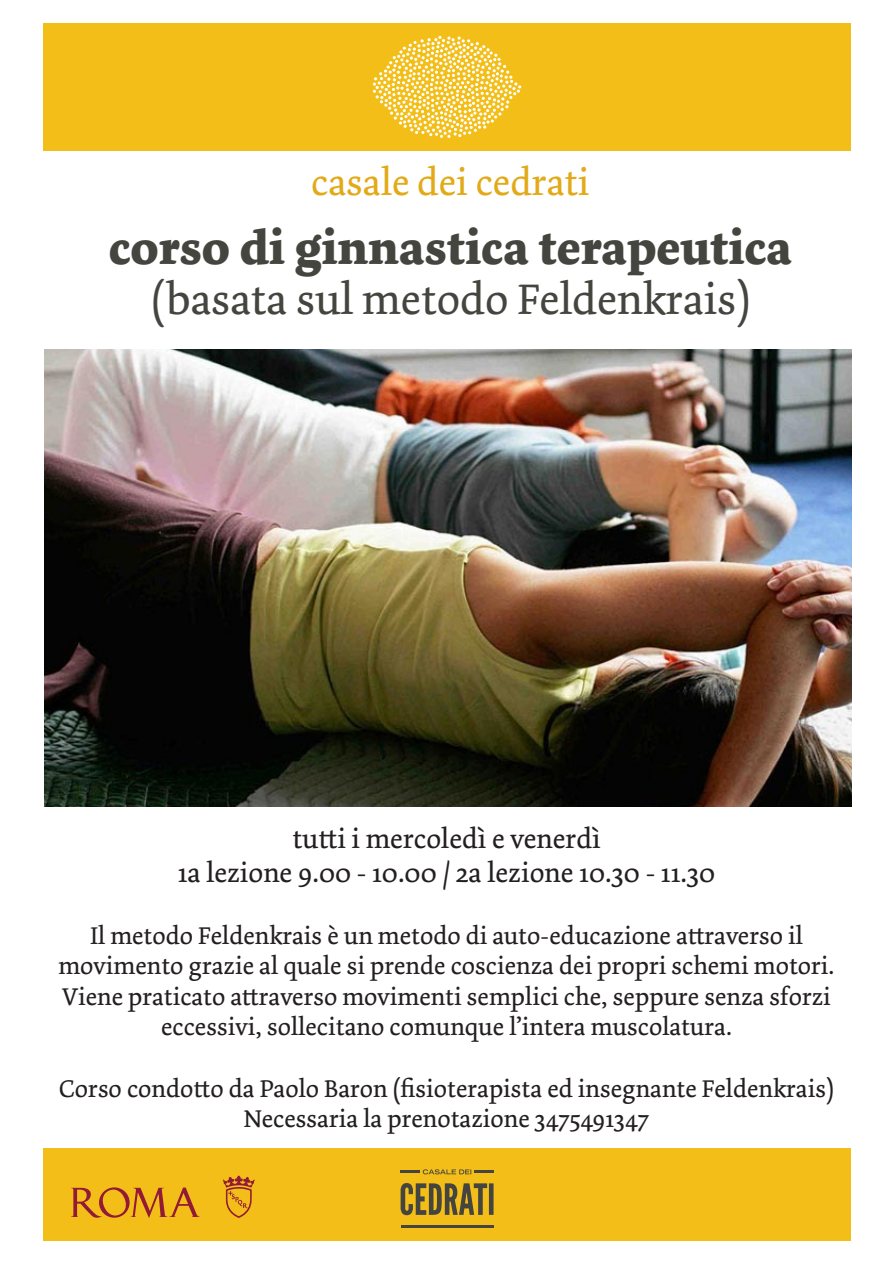
<style>
.page{position:relative;width:893px;height:1263px;background:#fff}
.page>*{position:absolute;margin:0;border:0;box-sizing:border-box;transform-origin:0 0}
.t1{font:700 49.5px "Dolly Pro";color:#454540}
.t2{font:45px "Dolly Pro";color:#454540}
.t3{font:39px "Dolly Pro";color:#e2aa18}
.t4{font:28.5px "Dolly Pro";color:#231f20}
.t5{font:25.5px "Dolly Pro";color:#231f20}
</style>
<div class="page">
<div style="left:43px;top:23px;width:808px;height:128px;background:#f3be18"></div>
<svg style="left:373px;top:36px;width:148px;height:102px"></svg>
<div style="left:43px;top:1148px;width:808px;height:93px;background:#f3be18"></div>
<svg style="left:71px;top:1187px;width:129px;height:31px"></svg>
<svg style="left:223px;top:1175px;width:32px;height:43px"></svg>
<svg style="left:401px;top:1183px;width:93px;height:32px"></svg>
<svg style="left:401px;top:1169px;width:92px;height:5px"></svg>
<hr style="left:401px;top:1225px;width:92px;height:2px;background:#454540">
<img style="left:44px;top:350px;width:808px;height:457px">
<p class="t3" style="left:311px;top:157px;width:280px">casale dei cedrati</p>
<p class="t1" style="left:109px;top:215px;width:685px">corso di ginnastica terapeutica</p>
<p class="t2" style="left:151px;top:270px;width:600px">(basata sul metodo Feldenkrais)</p>
<p class="t4" style="left:292px;top:821px;width:310px">tutti i mercoledì e venerdì</p>
<p class="t4" style="left:178px;top:855px;width:539px">1a lezione 9.00 - 10.00 / 2a lezione 10.30 - 11.30</p>
<p class="t5" style="left:90px;top:919px;width:714px">Il metodo Feldenkrais è un metodo di auto-educazione attraverso il</p>
<p class="t5" style="left:58px;top:949px;width:777px">movimento grazie al quale si prende coscienza dei propri schemi motori.</p>
<p class="t5" style="left:62px;top:980px;width:770px">Viene praticato attraverso movimenti semplici che, seppure senza sforzi</p>
<p class="t5" style="left:161px;top:1011px;width:572px">eccessivi, sollecitano comunque l’intera muscolatura.</p>
<p class="t5" style="left:59px;top:1072px;width:776px">Corso condotto da Paolo Baron (fisioterapista ed insegnante Feldenkrais)</p>
<p class="t5" style="left:244px;top:1102px;width:407px">Necessaria la prenotazione 3475491347</p>
</div>
